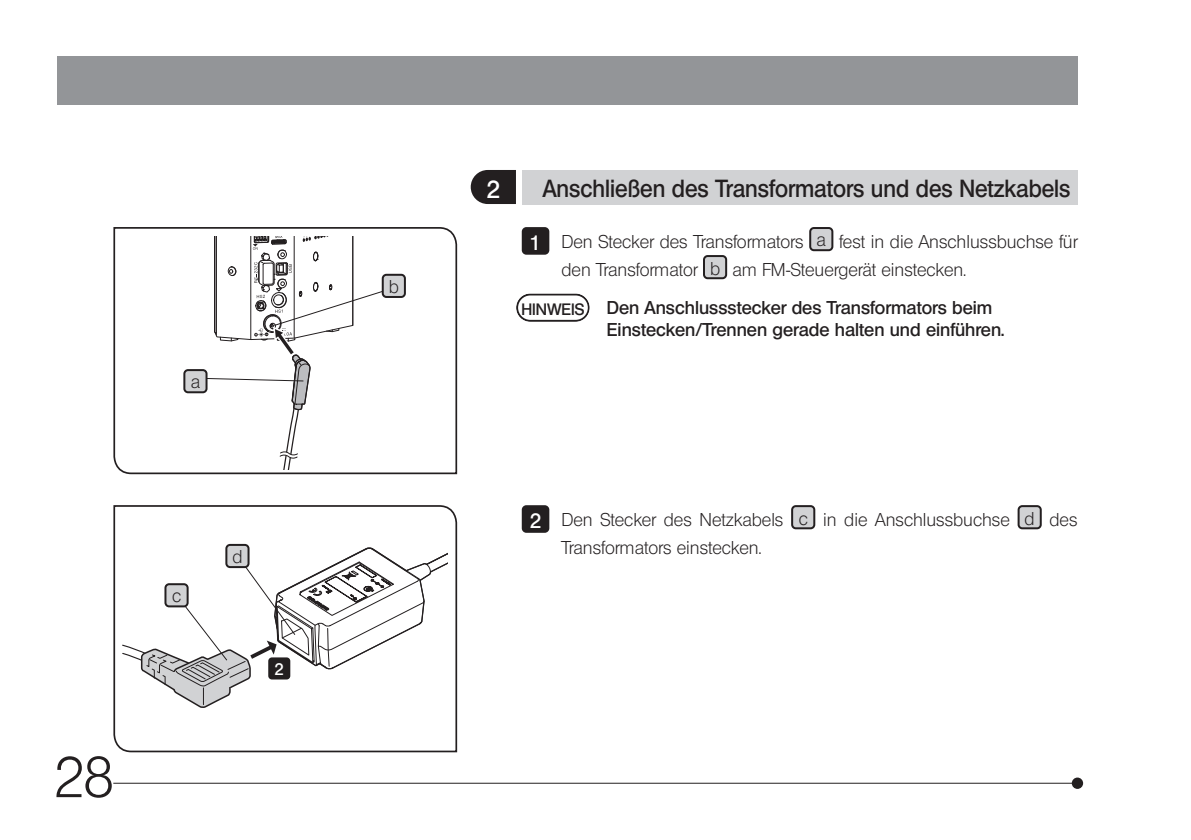
<style>
.page{position:relative;width:1191px;height:840px;background:#fff}
.page>*{position:absolute;margin:0;border:0;box-sizing:border-box;transform-origin:0 0}
.t1{font:56px "Olympus Leicht Normal";color:#231f20}
.t2{font:24px "Olympus Leicht Halbfett";color:#231f20;scale:.93 1}
.t3{font:24px "Olympus Leicht Halbfett";color:#fff}
.t4{font:20.2px "Olympus Leicht Halbfett";color:#fff}
.t5{font:18px/28px "Olympus Leicht Normal";color:#231f20}
.t6{font:18px/21.6px "Olympus Leicht Halbfett";color:#231f20}
.t7{font:16.2px "Olympus Leicht Halbfett";color:#fff}
.t8{font:16px "Olympus Leicht Halbfett";color:#231f20}
</style>
<div class="page">
<svg style="left:113px;top:227px;width:345px;height:248px"></svg>
<svg style="left:113px;top:505px;width:345px;height:247px"></svg>
<div style="left:1071px;top:777px;width:12px;height:11px;background:#231f20;border-radius:50%"></div>
<hr style="left:113px;top:782px;width:964px;height:1px;background:#231f20">
<div style="left:57px;top:57px;width:1020px;height:48px;background:#939598"></div>
<svg style="left:139px;top:236px;width:253px;height:233px"></svg>
<div style="left:184px;top:370px;width:22px;height:22px;background:#d1d2d4;border-radius:4px"></div>
<div style="left:183px;top:369px;width:24px;height:24px;border:2px solid #231f20;border-radius:4px"></div>
<div style="left:383px;top:274px;width:22px;height:23px;background:#d1d2d4;border-radius:4px"></div>
<div style="left:382px;top:273px;width:24px;height:25px;border:2px solid #231f20;border-radius:4px"></div>
<div style="left:810px;top:228px;width:22px;height:22px;background:#d1d2d4;border-radius:4px"></div>
<div style="left:809px;top:227px;width:24px;height:24px;border:2px solid #231f20;border-radius:4px"></div>
<div style="left:704px;top:256px;width:22px;height:22px;background:#d1d2d4;border-radius:4px"></div>
<div style="left:703px;top:255px;width:24px;height:24px;border:2px solid #231f20;border-radius:4px"></div>
<div style="left:522px;top:227px;width:27px;height:27px;background:#231f20;border-radius:5px"></div>
<div style="left:516px;top:293px;width:73px;height:29px;border:2px solid #231f20;border-radius:13px"></div>
<div style="left:792px;top:506px;width:22px;height:22px;background:#d1d2d4;border-radius:4px"></div>
<div style="left:791px;top:505px;width:24px;height:24px;border:2px solid #231f20;border-radius:4px"></div>
<div style="left:1018px;top:506px;width:22px;height:22px;background:#d1d2d4;border-radius:4px"></div>
<div style="left:1017px;top:505px;width:24px;height:24px;border:2px solid #231f20;border-radius:4px"></div>
<div style="left:522px;top:505px;width:27px;height:27px;background:#231f20;border-radius:5px"></div>
<svg style="left:121px;top:511px;width:327px;height:196px"></svg>
<div style="left:165px;top:584px;width:23px;height:22px;background:#d1d2d4;border-radius:4px"></div>
<div style="left:164px;top:583px;width:25px;height:24px;border:2px solid #231f20;border-radius:4px"></div>
<div style="left:226px;top:544px;width:22px;height:22px;background:#d1d2d4;border-radius:4px"></div>
<div style="left:225px;top:543px;width:24px;height:24px;border:2px solid #231f20;border-radius:4px"></div>
<div style="left:268px;top:657px;width:22px;height:22px;background:#231f20;border-radius:4px"></div>
<div style="left:522px;top:170px;width:555px;height:34px;background:#d1d2d4"></div>
<svg style="left:471px;top:170px;width:45px;height:34px;background:#333031"></svg>
<p class="t5" style="left:191px;top:368px;width:11px">a</p>
<h1 class="t1" style="left:54px;top:744px;width:60px">28</h1>
<p class="t5" style="left:172px;top:581px;width:11px">c</p>
<p class="t5" style="left:232px;top:542px;width:12px">d</p>
<p class="t7" style="left:275px;top:659px;width:11px">2</p>
<p class="t5" style="left:389px;top:272px;width:12px">b</p>
<h2 class="t3" style="left:486px;top:175px;width:15px">2</h2>
<h2 class="t2" style="left:543px;top:174px;width:569px">Anschließen des Transformators und des Netzkabels</h2>
<p class="t5" style="left:561px;top:227px;width:517px">Den Stecker des Transformators a fest in die Anschlussbuchse für den Transformator b am FM-Steuergerät einstecken.</p>
<p class="t6" style="left:607px;top:297px;width:399px">Den Anschlussstecker des Transformators beim<br>Einstecken/Trennen gerade halten und einführen.</p>
<p class="t4" style="left:530px;top:230px;width:13px">1</p>
<p class="t8" style="left:521px;top:300px;width:65px">HINWEIS</p>
<p class="t4" style="left:530px;top:508px;width:13px">2</p>
<p class="t5" style="left:561px;top:505px;width:517px">Den Stecker des Netzkabels c in die Anschlussbuchse d des<br>Transformators einstecken.</p>
</div>
